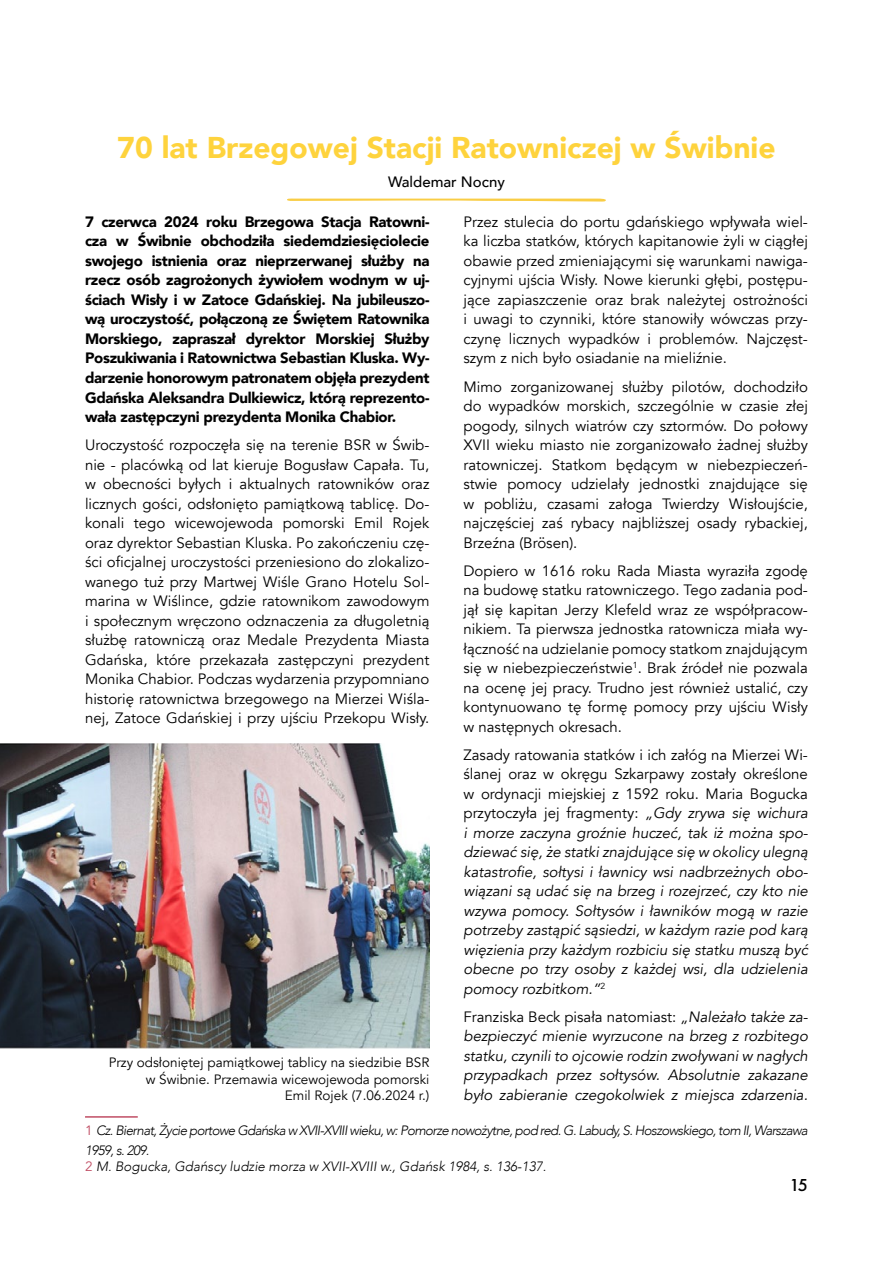
<style>
.page{position:relative;width:893px;height:1263px;background:#fff}
.page>*{position:absolute;margin:0;border:0;box-sizing:border-box;transform-origin:0 0}
.t1{font:900 30px "Avenir";color:#fed33d}
.t2{font:500 18px "Futura PT";color:#000}
.t3{font:15px/19.5px "Avenir";color:#000;text-align:justify}
.t4{font:italic 15px/19.5px "Avenir";color:#000;text-align:justify}
.t5{font:900 15px/19.5px "Avenir";letter-spacing:-.02em;color:#000;text-align:justify}
.t6{font:500 15px "Avenir";color:#000}
.t7{font:italic 300 13.5px/19.5px "Avenir";letter-spacing:-.05em;color:#000}
.t8{font:13.5px/16.5px "Avenir";color:#000;text-align:right}
.t9{font:italic 300 13.5px "Avenir";color:#000}
.s1{font-style:normal}
.s2{font-weight:400;font-style:normal;color:#c04e64}
</style>
<div class="page">
<svg style="left:287px;top:198px;width:319px;height:4px"></svg>
<img style="left:0;top:743px;width:429px;height:305px">
<hr style="left:85px;top:1116px;width:53px;height:2px;background:#c04e64">
<h1 class="t1" style="left:117px;top:121px;width:660px">70 lat Brzegowej Stacji Ratowniczej w Świbnie</h1>
<p class="t6" style="left:388px;top:169px;width:118px">Waldemar Nocny</p>
<p class="t5" style="left:85px;top:212px;width:346px">7 czerwca 2024 roku Brzegowa Stacja Ratowni&shy;cza w Świbnie obchodziła siedemdziesięciolecie swojego istnienia oraz nieprzerwanej służby na rzecz osób zagrożonych żywiołem wodnym w uj&shy;ściach Wisły i w Zatoce Gdańskiej. Na jubileuszo&shy;wą uroczystość, połączoną ze Świętem Ratownika Morskiego, zapraszał dyrektor Morskiej Służby Poszukiwania i Ratownictwa Sebastian Kluska. Wy&shy;darzenie honorowym patronatem objęła prezydent Gdańska Aleksandra Dulkiewicz, którą reprezento&shy;wała zastępczyni prezydenta Monika Chabior.</p>
<p class="t3" style="left:85px;top:435px;width:346px">Uroczystość rozpoczęła się na terenie BSR w Świb&shy;nie - placówką od lat kieruje Bogusław Capała. Tu, w obecności byłych i aktualnych ratowników oraz licznych gości, odsłonięto pamiątkową tablicę. Do&shy;konali tego wicewojewoda pomorski Emil Rojek oraz dyrektor Sebastian Kluska. Po zakończeniu czę&shy;ści oficjalnej uroczystości przeniesiono do zlokalizo&shy;wanego tuż przy Martwej Wiśle Grano Hotelu Sol&shy;marina w Wiślince, gdzie ratownikom zawodowym i społecznym wręczono odznaczenia za długoletnią służbę ratowniczą oraz Medale Prezydenta Miasta Gdańska, które przekazała zastępczyni prezydent Monika Chabior. Podczas wydarzenia przypomniano historię ratownictwa brzegowego na Mierzei Wiśla&shy;nej, Zatoce Gdańskiej i przy ujściu Przekopu Wisły.</p>
<p class="t3" style="left:463px;top:212px;width:346px">Przez stulecia do portu gdańskiego wpływała wiel&shy;ka liczba statków, których kapitanowie żyli w ciągłej obawie przed zmieniającymi się warunkami nawiga&shy;cyjnymi ujścia Wisły. Nowe kierunki głębi, postępu&shy;jące zapiaszczenie oraz brak należytej ostrożności i uwagi to czynniki, które stanowiły wówczas przy&shy;czynę licznych wypadków i problemów. Najczęst&shy;szym z nich było osiadanie na mieliźnie.</p>
<p class="t3" style="left:463px;top:377px;width:346px">Mimo zorganizowanej służby pilotów, dochodziło do wypadków morskich, szczególnie w czasie złej pogody, silnych wiatrów czy sztormów. Do połowy XVII wieku miasto nie zorganizowało żadnej służby ratowniczej. Statkom będącym w niebezpieczeń&shy;stwie pomocy udzielały jednostki znajdujące się w pobliżu, czasami załoga Twierdzy Wisłoujście, najczęściej zaś rybacy najbliższej osady rybackiej, Brzeźna (Brösen).</p>
<p class="t3" style="left:463px;top:561px;width:346px">Dopiero w 1616 roku Rada Miasta wyraziła zgodę na budowę statku ratowniczego. Tego zadania pod&shy;jął się kapitan Jerzy Klefeld wraz ze współpracow&shy;nikiem. Ta pierwsza jednostka ratownicza miała wy&shy;łączność na udzielanie pomocy statkom znajdującym się w niebezpieczeństwie<sup>1</sup>. Brak źródeł nie pozwala na ocenę jej pracy. Trudno jest również ustalić, czy kontynuowano tę formę pomocy przy ujściu Wisły w następnych okresach.</p>
<p class="t4" style="left:463px;top:745px;width:346px"><span class="s1">Zasady ratowania statków i ich załóg na Mierzei Wi&shy;ślanej oraz w okręgu Szkarpawy zostały określone w ordynacji miejskiej z 1592 roku. Maria Bogucka przytoczyła jej fragmenty:</span> „Gdy zrywa się wichura i morze zaczyna groźnie huczeć, tak iż można spo&shy;dziewać się, że statki znajdujące się w okolicy ulegną katastrofie, sołtysi i ławnicy wsi nadbrzeżnych obo&shy;wiązani są udać się na brzeg i rozejrzeć, czy kto nie wzywa pomocy. Sołtysów i ławników mogą w razie potrzeby zastąpić sąsiedzi, w każdym razie pod karą więzienia przy każdym rozbiciu się statku muszą być obecne po trzy osoby z każdej wsi, dla udzielenia pomocy rozbitkom.”<sup>2</sup></p>
<p class="t4" style="left:463px;top:1007px;width:346px"><span class="s1">Franziska Beck pisała natomiast:</span> „Należało także za&shy;bezpieczyć mienie wyrzucone na brzeg z rozbitego statku, czynili to ojcowie rodzin zwoływani w nagłych przypadkach przez sołtysów. Absolutnie zakazane było zabieranie czegokolwiek z miejsca zdarzenia.</p>
<p class="t7" style="left:85px;top:1121px;width:724px"><span class="s2">1</span> Cz. Biernat, Życie portowe Gdańska w XVII-XVIII wieku, w: Pomorze nowożytne, pod red. G. Labudy, S. Hoszowskiego, tom II, Warszawa<br>1959, s. 209.</p>
<p class="t9" style="left:85px;top:1158px;width:463px"><span class="s2">2</span> M. Bogucka, Gdańscy ludzie morza w XVII-XVIII w., Gdańsk 1984, s. 136-137.</p>
<p class="t8" style="left:109px;top:1054px;width:322px">Przy odsłoniętej pamiątkowej tablicy na siedzibie BSR w Świbnie. Przemawia wicewojewoda pomorski<br>Emil Rojek (7.06.2024 r.)</p>
<p class="t2" style="left:789px;top:1174px;width:20px">15</p>
</div>
